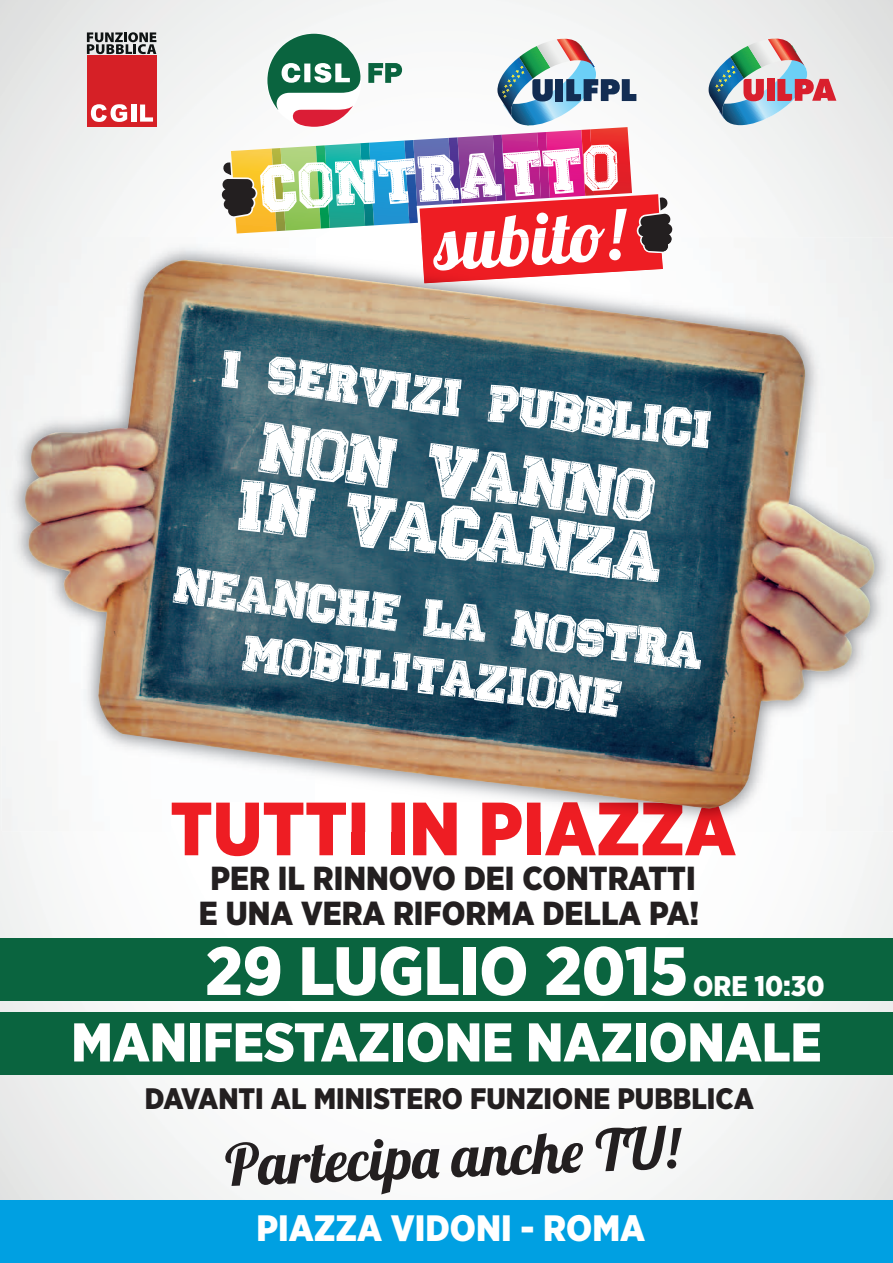
<style>
.page{position:relative;width:893px;height:1263px;background:#fff}
.page>*{position:absolute;margin:0;border:0;box-sizing:border-box;transform-origin:0 0}
.t1{font:900 75.15px "Gotham Narrow";color:#ee1d23}
.t2{font:74.25px/59.4px "RETROHAND";color:#fff}
.t3{font:72.75px "Lobster 1.4";color:#fff}
.t4{font:900 68.25px "Gotham Narrow";color:#fff}
.t5{font:65.4px "RETROHAND";color:#fff}
.t6{font:57.6px "Lobster 1.4";color:#231f20}
.t7{font:900 54.45px "Gotham Narrow";color:#fff}
.t8{font:54px/57.3px "RETROHAND";color:#fff;text-align:center}
.t9{font:900 36.75px "Gotham Narrow";color:#fff}
.t10{font:900 33.3px/34.7px "Gotham Narrow";color:#231f20;text-align:center}
.t11{font:900 29.55px "Gotham Narrow";color:#231f20}
.t12{font:900 28.5px "Gotham Narrow";color:#fff}
</style>
<div class="page">
<img style="left:0;top:0;width:261px;height:262px">
<img style="left:374px;top:208px;width:46px;height:18px">
<img style="left:0;top:262px;width:51px;height:939px">
<img style="left:51px;top:930px;width:158px;height:271px">
<img style="left:737px;top:831px;width:156px;height:370px">
<img style="left:209px;top:938px;width:528px;height:263px">
<img style="left:184px;top:831px;width:544px;height:1px">
<div style="left:0;top:1201px;width:893px;height:62px;background:#00a0e2"></div>
<div style="left:87px;top:56px;width:69px;height:71px;background:#d62026"></div>
<svg style="left:91px;top:104px;width:36px;height:18px"></svg>
<div style="left:131px;top:105px;width:5px;height:17px;background:#fff"></div>
<svg style="left:140px;top:105px;width:13px;height:17px"></svg>
<svg style="left:87px;top:32px;width:69px;height:22px;background:#797c7b"></svg>
<svg style="left:267px;top:34px;width:95px;height:93px"></svg>
<svg style="left:368px;top:63px;width:34px;height:20px"></svg>
<img style="left:497px;top:57px;width:5px;height:62px">
<svg style="left:502px;top:39px;width:134px;height:86px"></svg>
<img style="left:709px;top:57px;width:1px;height:61px">
<svg style="left:710px;top:39px;width:126px;height:86px;background:#b4b1b9"></svg>
<svg style="left:222px;top:162px;width:9px;height:55px"></svg>
<img style="left:231px;top:149px;width:46px;height:84px">
<img style="left:281px;top:146px;width:40px;height:85px">
<img style="left:272px;top:148px;width:13px;height:83px">
<img style="left:325px;top:143px;width:38px;height:85px">
<img style="left:316px;top:145px;width:14px;height:83px">
<img style="left:414px;top:138px;width:35px;height:68px">
<img style="left:369px;top:141px;width:40px;height:84px">
<img style="left:360px;top:143px;width:14px;height:83px">
<img style="left:404px;top:140px;width:14px;height:83px">
<img style="left:461px;top:135px;width:32px;height:59px">
<img style="left:449px;top:137px;width:12px;height:57px">
<img style="left:502px;top:133px;width:35px;height:61px">
<img style="left:493px;top:135px;width:13px;height:59px">
<img style="left:546px;top:130px;width:35px;height:64px">
<img style="left:537px;top:132px;width:13px;height:62px">
<img style="left:590px;top:127px;width:42px;height:67px">
<img style="left:581px;top:129px;width:13px;height:65px">
<svg style="left:420px;top:194px;width:252px;height:43px;background:#d63341"></svg>
<img style="left:2px;top:237px;width:301px;height:297px">
<div style="left:2px;top:534px;width:170px;height:297px;background:#f5f6f5"></div>
<img style="left:172px;top:808px;width:564px;height:23px">
<img style="left:663px;top:237px;width:9px;height:15px">
<img style="left:421px;top:237px;width:242px;height:23px">
<img style="left:432px;top:237px;width:198px;height:23px">
<img style="left:23px;top:260px;width:855px;height:548px">
<div style="left:0;top:939px;width:893px;height:62px;background:#0a643f"></div>
<div style="left:0;top:1012px;width:893px;height:62px;background:#0a643f"></div>
<h3 class="t5" style="left:257px;top:152px;width:362px;rotate:-4deg">CONTRATTO</h3>
<h3 class="t3" style="left:432px;top:198px;width:191px;rotate:-3deg">subito!</h3>
<h3 class="t8" style="left:224px;top:341px;width:498px;rotate:7deg">I servizi pubblici</h3>
<h2 class="t2" style="left:247px;top:417px;width:432px;rotate:7deg">non vanno in vacanza</h2>
<h3 class="t8" style="left:177px;top:557px;width:536px;rotate:7deg">neanche la nostra mobilitazione</h3>
<h1 class="t1" style="left:170px;top:779px;width:567px">TUTTI IN PIAZZA</h1>
<p class="t10" style="left:199px;top:860px;width:502px">PER IL RINNOVO DEI CONTRATTI<br>E UNA VERA RIFORMA DELLA PA!</p>
<h3 class="t4" style="left:205px;top:926px;width:484px">29 LUGLIO 2015</h3>
<p class="t12" style="left:693px;top:967px;width:133px">ORE 10:30</p>
<h3 class="t7" style="left:71px;top:1006px;width:752px">MANIFESTAZIONE NAZIONALE</h3>
<p class="t11" style="left:145px;top:1079px;width:610px">DAVANTI AL MINISTERO FUNZIONE PUBBLICA</p>
<h3 class="t6" style="left:224px;top:1128px;width:456px;rotate:-2deg">Partecipa anche TU!</h3>
<p class="t9" style="left:256px;top:1204px;width:390px">PIAZZA VIDONI - ROMA</p>
</div>
